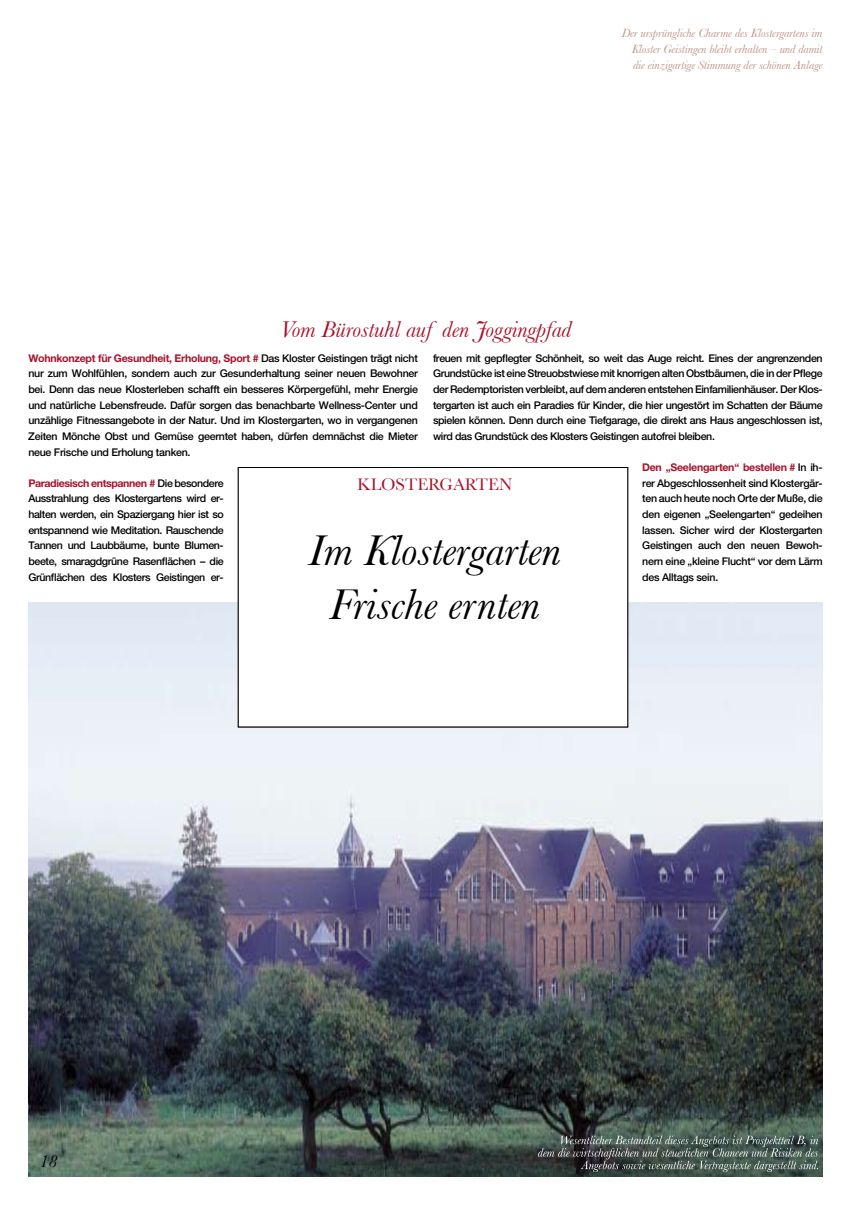
<style>
.page{position:relative;width:851px;height:1205px;background:#fff}
.page>*{position:absolute;margin:0;border:0;box-sizing:border-box;transform-origin:0 0}
.t1{font:italic 45px/54px "Baskerville";color:#000;text-align:center}
.t2{font:italic 23.75px "Baskerville";color:#a9122a}
.t3{font:17.5px "Baskerville";color:#a9122a}
.t4{font:italic 17.5px "Baskerville";color:#000}
.t5{font:italic 12.5px/16.2px "Baskerville";letter-spacing:-.005em;color:#bb9385;text-align:justify}
.t6{font:500 10.62px/15.6px "Helvetica Neue";letter-spacing:-.035em;color:#000;text-align:justify}
.s1{font-weight:700;color:#a9122a}
</style>
<div class="page">
<img style="left:28px;top:602px;width:794px;height:574px">
<div style="left:238px;top:467px;width:389px;height:260px;background:#fff"></div>
<div style="left:238px;top:467px;width:390px;height:260px;border:1px solid #000"></div>
<svg style="left:538px;top:1135px;width:280px;height:37px"></svg>
<p class="t5" style="left:631px;top:24px;width:192px;text-indent:-10px">Der ursprüngliche Charme des Klostergartens im Kloster Geistingen bleibt erhalten – und damit die einzigartige Stimmung der schönen Anlage</p>
<h2 class="t2" style="left:280px;top:315px;width:293px">Vom Bürostuhl auf den Joggingpfad</h2>
<p class="t6" style="left:433px;top:350px;width:391px;text-align:left">freuen mit gepflegter Schönheit, so weit das Auge reicht. Eines der angrenzenden Grundstücke ist eine Streuobstwiese mit knorrigen alten Obstbäumen, die in der Pflege&shy;der Redemptoristen verbleibt, auf dem anderen entstehen Einfamilienhäuser. Der Klos&shy;tergarten ist auch ein Paradies für Kinder, die hier ungestört im Schatten der Bäume spielen können. Denn durch eine Tiefgarage, die direkt ans Haus angeschlossen ist, wird das Grundstück des Klosters Geistingen autofrei bleiben.</p>
<p class="t6" style="left:642px;top:459px;width:182px"><span class="s1">Den „Seelengarten“ bestellen #</span> In ih&shy;rer Abgeschlossenheit sind Klostergär&shy;ten auch heute noch Orte der Muße, die den eigenen „Seelengarten“ gedeihen lassen. Sicher wird der Klostergarten Geistingen auch den neuen Bewoh&shy;nern eine „kleine Flucht“ vor dem Lärm des Alltags sein.</p>
<p class="t6" style="left:28px;top:350px;width:391px"><span class="s1">Wohnkonzept für Gesundheit, Erholung, Sport #</span> Das Kloster Geistingen trägt nicht nur zum Wohlfühlen, sondern auch zur Gesunderhaltung seiner neuen Bewohner bei. Denn das neue Klosterleben schafft ein besseres Körpergefühl, mehr Energie und natürliche Lebensfreude. Dafür sorgen das benachbarte Wellness-Center und unzählige Fitnessangebote in der Natur. Und im Klostergarten, wo in vergangenen Zeiten Mönche Obst und Gemüse geerntet haben, dürfen demnächst die Mieter neue Frische und Erholung tanken.</p>
<p class="t6" style="left:28px;top:475px;width:197px"><span class="s1">Paradiesisch entspannen #</span> Die besondere Ausstrahlung des Klostergartens wird er&shy;halten werden, ein Spaziergang hier ist so entspannend wie Meditation. Rauschende Tannen und Laubbäume, bunte Blumen&shy;beete, smaragdgrüne Rasenflächen – die Grünflächen des Klosters Geistingen er-</p>
<h3 class="t3" style="left:357px;top:474px;width:156px">KLOSTERGARTEN</h3>
<h1 class="t1" style="left:308px;top:522px;width:254px">Im Klostergarten<br>Frische ernten</h1>
<h3 class="t4" style="left:40px;top:1150px;width:19px">18</h3>
</div>
